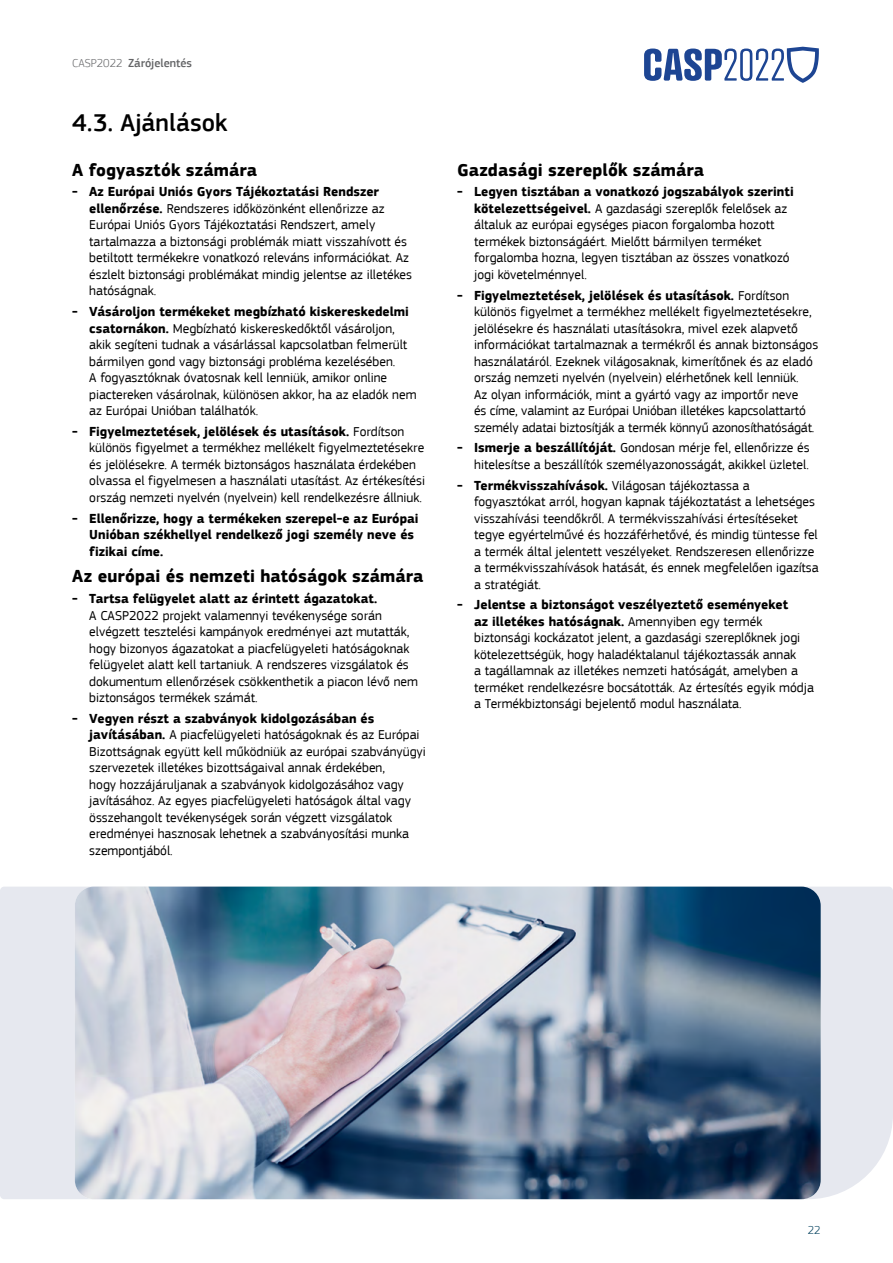
<style>
.page{position:relative;width:893px;height:1263px;background:#fff}
.page>*{position:absolute;margin:0;border:0;box-sizing:border-box;transform-origin:0 0}
.t1{font:500 25.5px "EC Square Sans Pro";color:#000}
.t2{font:700 18px "EC Square Sans Pro";letter-spacing:.005em;color:#000}
.t3{font:13.5px/16.5px "EC Square Sans Pro";color:#000}
.t4{font:700 13.5px/16.5px "EC Square Sans Pro";color:#000}
.t5{font:500 12px "EC Square Sans Pro";color:#636466}
.t6{font:300 12px "EC Square Sans Pro";color:#02405d}
.s1{font-weight:300}
.s2{font-weight:700}
</style>
<div class="page">
<div style="left:0;top:887px;width:893px;height:312px;background:#e6e8ef"></div>
<img style="left:75px;top:887px;width:746px;height:312px">
<svg style="left:644px;top:47px;width:175px;height:36px"></svg>
<p class="t5" style="left:72px;top:56px;width:121px"><span class="s1">CASP2022</span> Zárójelentés</p>
<h1 class="t1" style="left:72px;top:107px;width:157px">4.3. Ajánlások</h1>
<h2 class="t2" style="left:72px;top:159px;width:186px">A fogyasztók számára</h2>
<p class="t3" style="left:89px;top:184px;width:324px;text-indent:-17px"><span class="s2">- Az Európai Uniós Gyors Tájékoztatási Rendszer ellenőrzése.</span> Rendszeres időközönként ellenőrizze az Európai Uniós Gyors Tájékoztatási Rendszert, amely tartalmazza a biztonsági problémák miatt visszahívott és betiltott termékekre vonatkozó releváns információkat. Az észlelt biztonsági problémákat mindig jelentse az illetékes hatóságnak.</p>
<p class="t3" style="left:89px;top:303px;width:329px;text-indent:-17px"><span class="s2">- Vásároljon termékeket megbízható kiskereskedelmi csatornákon.</span> Megbízható kiskereskedőktől vásároljon, akik segíteni tudnak a vásárlással kapcsolatban felmerült bármilyen gond vagy biztonsági probléma kezelésében.<br>A fogyasztóknak óvatosnak kell lenniük, amikor online piactereken vásárolnak, különösen akkor, ha az eladók nem az Európai Unióban találhatók.</p>
<p class="t3" style="left:89px;top:423px;width:337px;text-indent:-17px"><span class="s2">- Figyelmeztetések, jelölések és utasítások.</span> Fordítson különös figyelmet a termékhez mellékelt figyelmeztetésekre és jelölésekre. A termék biztonságos használata érdekében olvassa el figyelmesen a használati utasítást. Az értékesítési ország nemzeti nyelvén (nyelvein) kell rendelkezésre állniuk.</p>
<p class="t4" style="left:89px;top:510px;width:331px;text-indent:-17px">- Ellenőrizze, hogy a termékeken szerepel-e az Európai<br>Unióban székhellyel rendelkező jogi személy neve és fizikai címe.</p>
<h2 class="t2" style="left:72px;top:566px;width:353px">Az európai és nemzeti hatóságok számára</h2>
<p class="t4" style="left:72px;top:591px;width:306px">- Tartsa felügyelet alatt az érintett ágazatokat.</p>
<p class="t3" style="left:89px;top:607px;width:330px">A CASP2022 projekt valamennyi tevékenysége során elvégzett tesztelési kampányok eredményei azt mutatták, hogy bizonyos ágazatokat a piacfelügyeleti hatóságoknak felügyelet alatt kell tartaniuk. A rendszeres vizsgálatok és dokumentum ellenőrzések csökkenthetik a piacon lévő nem biztonságos termékek számát.</p>
<p class="t3" style="left:89px;top:710px;width:338px;text-indent:-17px"><span class="s2">- Vegyen részt a szabványok kidolgozásában és javításában.</span> A piacfelügyeleti hatóságoknak és az Európai Bizottságnak együtt kell működniük az európai szabványügyi szervezetek illetékes bizottságaival annak érdekében,<br>hogy hozzájáruljanak a szabványok kidolgozásához vagy javításához. Az egyes piacfelügyeleti hatóságok által vagy összehangolt tevékenységek során végzett vizsgálatok eredményei hasznosak lehetnek a szabványosítási munka szempontjából.</p>
<h2 class="t2" style="left:457px;top:159px;width:249px">Gazdasági szereplők számára</h2>
<p class="t3" style="left:474px;top:184px;width:321px;text-indent:-17px"><span class="s2">- Legyen tisztában a vonatkozó jogszabályok szerinti kötelezettségeivel.</span> A gazdasági szereplők felelősek az általuk az európai egységes piacon forgalomba hozott termékek biztonságáért. Mielőtt bármilyen terméket forgalomba hozna, legyen tisztában az összes vonatkozó jogi követelménnyel.</p>
<p class="t3" style="left:474px;top:287px;width:346px;text-indent:-17px"><span class="s2">- Figyelmeztetések, jelölések és utasítások.</span> Fordítson különös figyelmet a termékhez mellékelt figyelmeztetésekre, jelölésekre és használati utasításokra, mivel ezek alapvető információkat tartalmaznak a termékről és annak biztonságos használatáról. Ezeknek világosaknak, kimerítőnek és az eladó ország nemzeti nyelvén (nyelvein) elérhetőnek kell lenniük.<br>Az olyan információk, mint a gyártó vagy az importőr neve<br>és címe, valamint az Európai Unióban illetékes kapcsolattartó személy adatai biztosítják a termék könnyű azonosíthatóságát.</p>
<p class="t3" style="left:457px;top:440px;width:354px;text-align:right"><span class="s2">- Ismerje a beszállítóját.</span> Gondosan mérje fel, ellenőrizze és hitelesítse a beszállítók személyazonosságát, akikkel üzletel.</p>
<p class="t3" style="left:474px;top:477px;width:346px;text-indent:-17px"><span class="s2">- Termékvisszahívások.</span> Világosan tájékoztassa a fogyasztókat arról, hogyan kapnak tájékoztatást a lehetséges visszahívási teendőkről. A termékvisszahívási értesítéseket tegye egyértelművé és hozzáférhetővé, és mindig tüntesse fel a termék által jelentett veszélyeket. Rendszeresen ellenőrizze a termékvisszahívások hatását, és ennek megfelelően igazítsa a stratégiát.</p>
<p class="t3" style="left:474px;top:597px;width:341px;text-indent:-17px"><span class="s2">- Jelentse a biztonságot veszélyeztető eseményeket<br>az illetékes hatóságnak.</span> Amennyiben egy termék biztonsági kockázatot jelent, a gazdasági szereplőknek jogi kötelezettségük, hogy haladéktalanul tájékoztassák annak<br>a tagállamnak az illetékes nemzeti hatóságát, amelyben a terméket rendelkezésre bocsátották. Az értesítés egyik módja a Termékbiztonsági bejelentő modul használata.</p>
<p class="t6" style="left:808px;top:1223px;width:14px">22</p>
</div>
